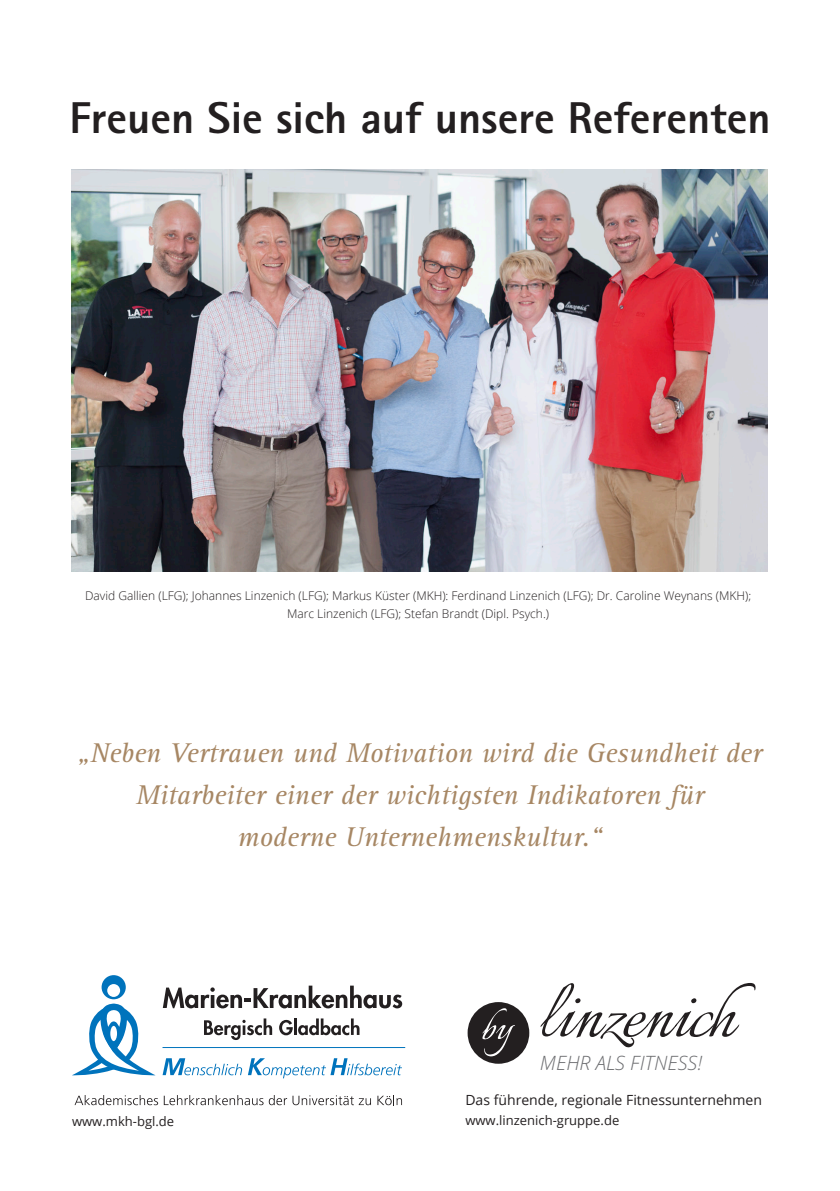
<style>
.page{position:relative;width:840px;height:1191px;background:#fff}
.page>*{position:absolute;margin:0;border:0;box-sizing:border-box;transform-origin:0 0}
.t1{font:800 44.6px "Agfa Rotis Sans Serif";color:#231f20}
.t2{font:italic 28px/42px "Agfa Rotis Serif";color:#a78764;text-align:center}
.t3{font:italic 300 19.8px "Open Sans";color:#6c6d70}
.t4{font:14px "Open Sans";color:#231f20}
.t5{font:13px "Open Sans";color:#231f20}
.t6{font:300 12px/18px "Open Sans";color:#231f20;text-align:center}
</style>
<div class="page">
<div style="left:467px;top:1002px;width:62px;height:61px;background:#231f20;border-radius:50%"></div>
<svg style="left:482px;top:1008px;width:32px;height:48px"></svg>
<svg style="left:540px;top:983px;width:215px;height:64px"></svg>
<img style="left:72px;top:170px;width:695px;height:402px">
<svg style="left:72px;top:975px;width:83px;height:101px"></svg>
<svg style="left:163px;top:985px;width:239px;height:23px"></svg>
<svg style="left:162px;top:1058px;width:80px;height:17px"></svg>
<svg style="left:248px;top:1058px;width:154px;height:20px"></svg>
<svg style="left:204px;top:1018px;width:68px;height:22px"></svg>
<svg style="left:279px;top:1020px;width:13px;height:15px"></svg>
<hr style="left:294px;top:1018px;width:3px;height:17px;background:#231f20">
<svg style="left:298px;top:1018px;width:61px;height:17px"></svg>
<hr style="left:162px;top:1047px;width:243px;height:1px;background:#0073bc">
<svg style="left:74px;top:1095px;width:84px;height:10px"></svg>
<svg style="left:164px;top:1095px;width:207px;height:10px"></svg>
<svg style="left:377px;top:1095px;width:25px;height:10px"></svg>
<h1 class="t1" style="left:69px;top:89px;width:702px">Freuen Sie sich auf unsere Referenten</h1>
<p class="t6" style="left:85px;top:587px;width:667px">David Gallien (LFG); Johannes Linzenich (LFG); Markus Küster (MKH): Ferdinand Linzenich (LFG); Dr. Caroline Weynans (MKH);<br>Marc Linzenich (LFG); Stefan Brandt (Dipl. Psych.)</p>
<h2 class="t2" style="left:78px;top:732px;width:685px">„Neben Vertrauen und Motivation wird die Gesundheit der<br>Mitarbeiter einer der wichtigsten Indikatoren für<br>moderne Unternehmenskultur.“</h2>
<p class="t5" style="left:72px;top:1112px;width:103px">www.mkh-bgl.de</p>
<h3 class="t3" style="left:539px;top:1049px;width:164px">MEHR ALS FITNESS!</h3>
<p class="t4" style="left:465px;top:1090px;width:298px">Das führende, regionale Fitnessunternehmen</p>
<p class="t5" style="left:465px;top:1111px;width:155px">www.linzenich-gruppe.de</p>
</div>
